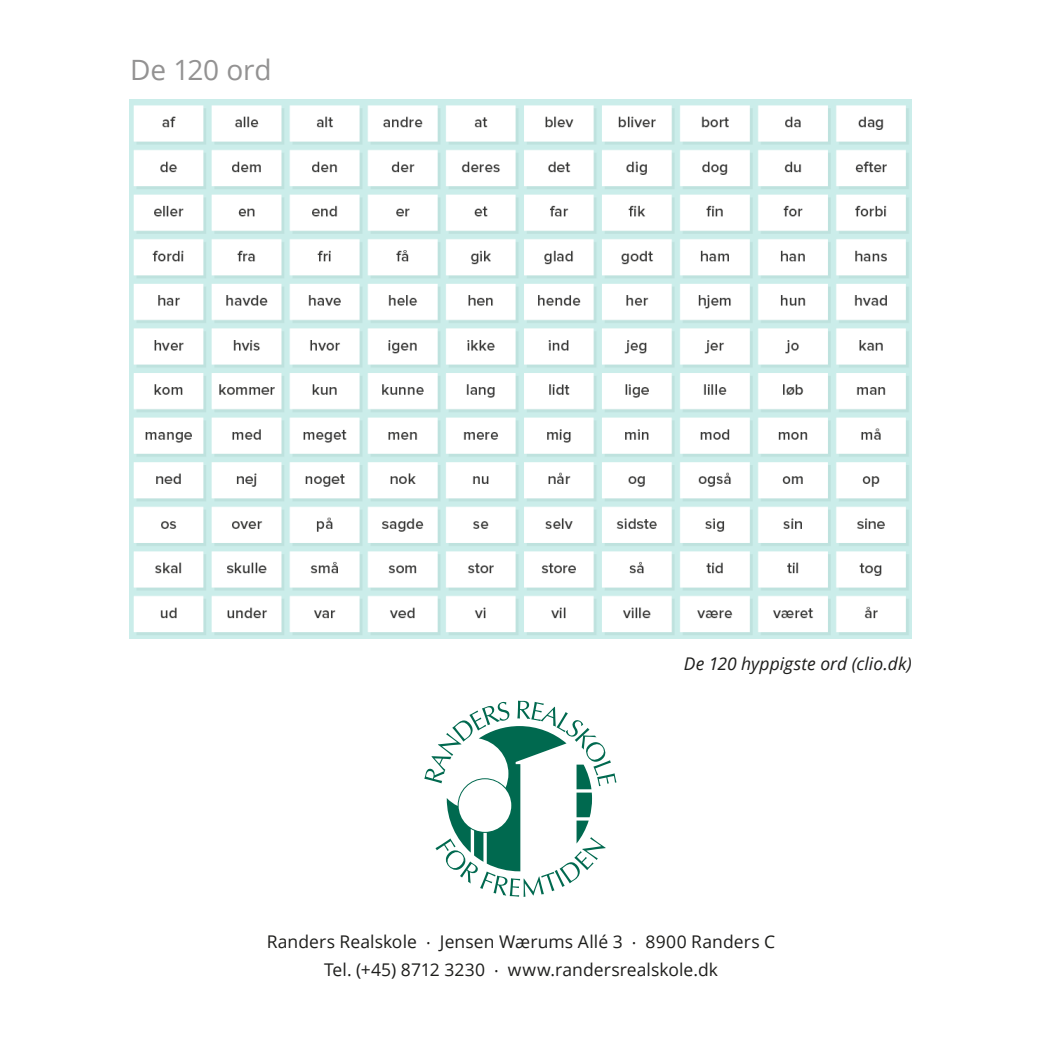
<style>
.page{position:relative;width:1042px;height:1042px;background:#fff}
.page>*{position:absolute;margin:0;border:0;box-sizing:border-box;transform-origin:0 0}
.t1{font:28px "Open Sans";letter-spacing:-.005em;color:#939292}
.brødtekst{font:17.5px "Open Sans";letter-spacing:.005em;color:#1d1d1b}
.brødtekst-2{font:italic 17.5px "Open Sans";letter-spacing:.005em;color:#1d1d1b}
</style>
<div class="page">
<svg style="left:424px;top:700px;width:192px;height:197px"></svg>
<img style="left:129px;top:99px;width:783px;height:540px">
<p class="t1" style="left:130px;top:51px;width:143px">De 120 ord</p>
<p class="brødtekst-2" style="left:684px;top:651px;width:229px">De 120 hyppigste ord (clio.dk)</p>
<p class="brødtekst" style="left:267px;top:929px;width:510px">Randers Realskole . Jensen Wærums Allé 3 . 8900 Randers C</p>
<p class="brødtekst" style="left:324px;top:957px;width:395px">Tel. (+45) 8712 3230 . www.randersrealskole.dk</p>
</div>
